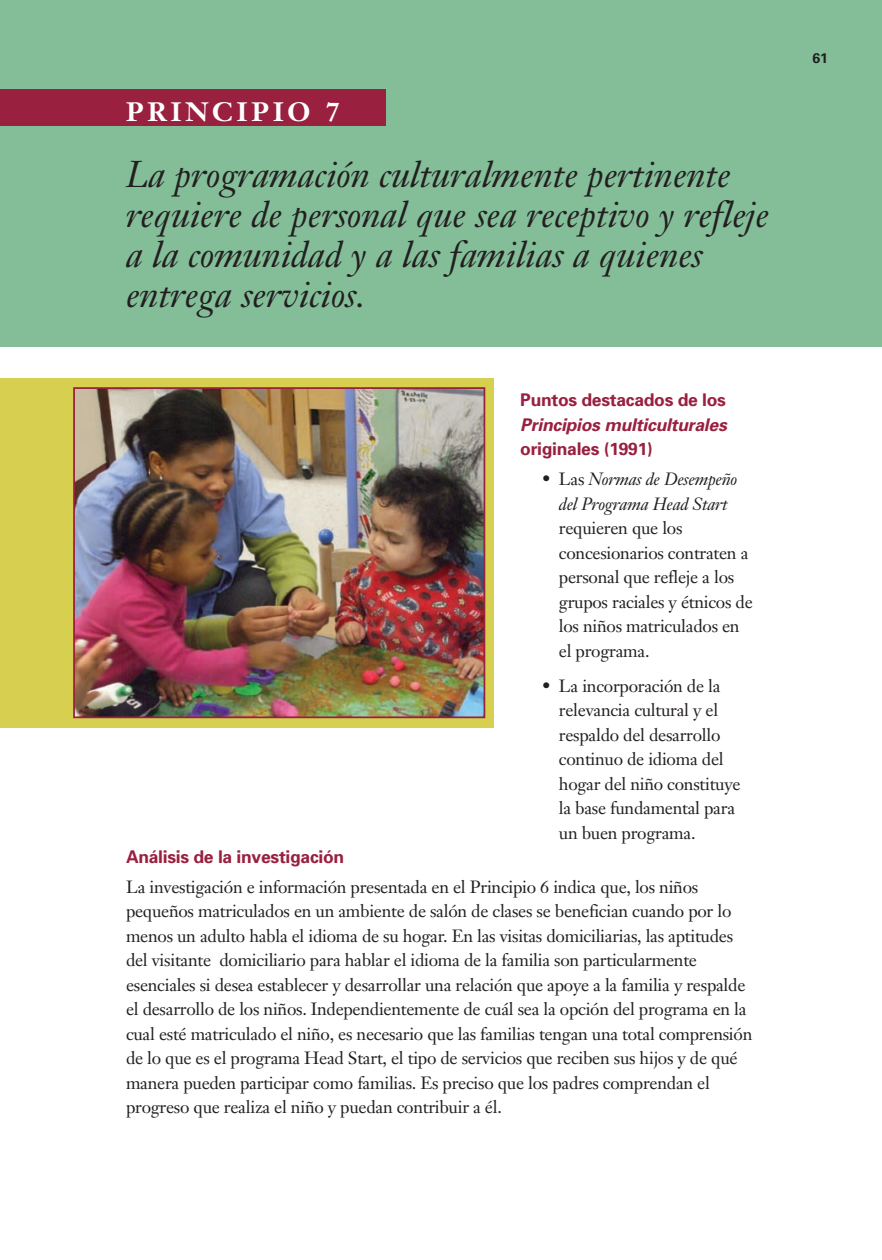
<style>
.page{position:relative;width:882px;height:1260px;background:#fff}
.page>*{position:absolute;margin:0;border:0;box-sizing:border-box;transform-origin:0 0}
.t1{font:italic 36.75px/40.2px "Janson Text";color:#231f20}
.t2{font:700 26.25px "Janson Text";letter-spacing:.15em;color:#fff}
.t3{font:17.5px/24.5px "Janson Text";letter-spacing:-.015em;color:#231f20}
.t4{font:700 17.5px/24.5px "Univers";letter-spacing:-.015em;color:#99203f;text-align:justify}
.t5{font:italic 17.5px/24.5px "Janson Text";letter-spacing:-.015em;color:#231f20;text-align:center}
.t6{font:700 14px "Univers";color:#231f20}
.s1{font-style:italic}
.s2{font-style:normal}
</style>
<div class="page">
<div style="left:0;top:0;width:882px;height:346px;background:#83be99"></div>
<div style="left:0;top:89px;width:386px;height:37px;background:#99203f"></div>
<div style="left:0;top:378px;width:494px;height:349px;background:#d7cf50"></div>
<img style="left:76px;top:390px;width:406px;height:325px">
<div style="left:73px;top:387px;width:412px;height:331px;border:2px solid #99203f"></div>
<h1 class="t2" style="left:126px;top:102px;width:216px">PRINCIPIO 7</h1>
<h1 class="t1" style="left:126px;top:158px;width:645px">La programación culturalmente pertinente requiere de personal que sea receptivo y refleje a la comunidad y a las familias a quienes entrega servicios.</h1>
<h2 class="t4" style="left:520px;top:389px;width:208px">Puntos destacados de los <span class="s1">Principios multiculturales </span>originales (1991)</h2>
<p class="t5" style="left:542px;top:469px;width:197px"><span class="s2">• Las</span> Normas de Desempeño del Programa Head Start</p>
<p class="t3" style="left:559px;top:518px;width:195px">requieren que los concesionarios contraten a personal que refleje a los grupos raciales y étnicos de los niños matriculados en el programa.</p>
<p class="t3" style="left:559px;top:675px;width:183px;text-indent:-17px">• La incorporación de la relevancia cultural y el respaldo del desarrollo continuo de idioma del hogar del niño constituye la base fundamental para un buen programa.</p>
<h2 class="t4" style="left:126px;top:846px;width:220px">Análisis de la investigación</h2>
<p class="t3" style="left:126px;top:876px;width:628px">La investigación e información presentada en el Principio 6 indica que, los niños pequeños matriculados en un ambiente de salón de clases se benefician cuando por lo menos un adulto habla el idioma de su hogar. En las visitas domiciliarias, las aptitudes del visitante domiciliario para hablar el idioma de la familia son particularmente esenciales si desea establecer y desarrollar una relación que apoye a la familia y respalde el desarrollo de los niños. Independientemente de cuál sea la opción del programa en la cual esté matriculado el niño, es necesario que las familias tengan una total comprensión de lo que es el programa Head Start, el tipo de servicios que reciben sus hijos y de qué manera pueden participar como familias. Es preciso que los padres comprendan el progreso que realiza el niño y puedan contribuir a él.</p>
<p class="t6" style="left:812px;top:53px;width:17px">61</p>
</div>
